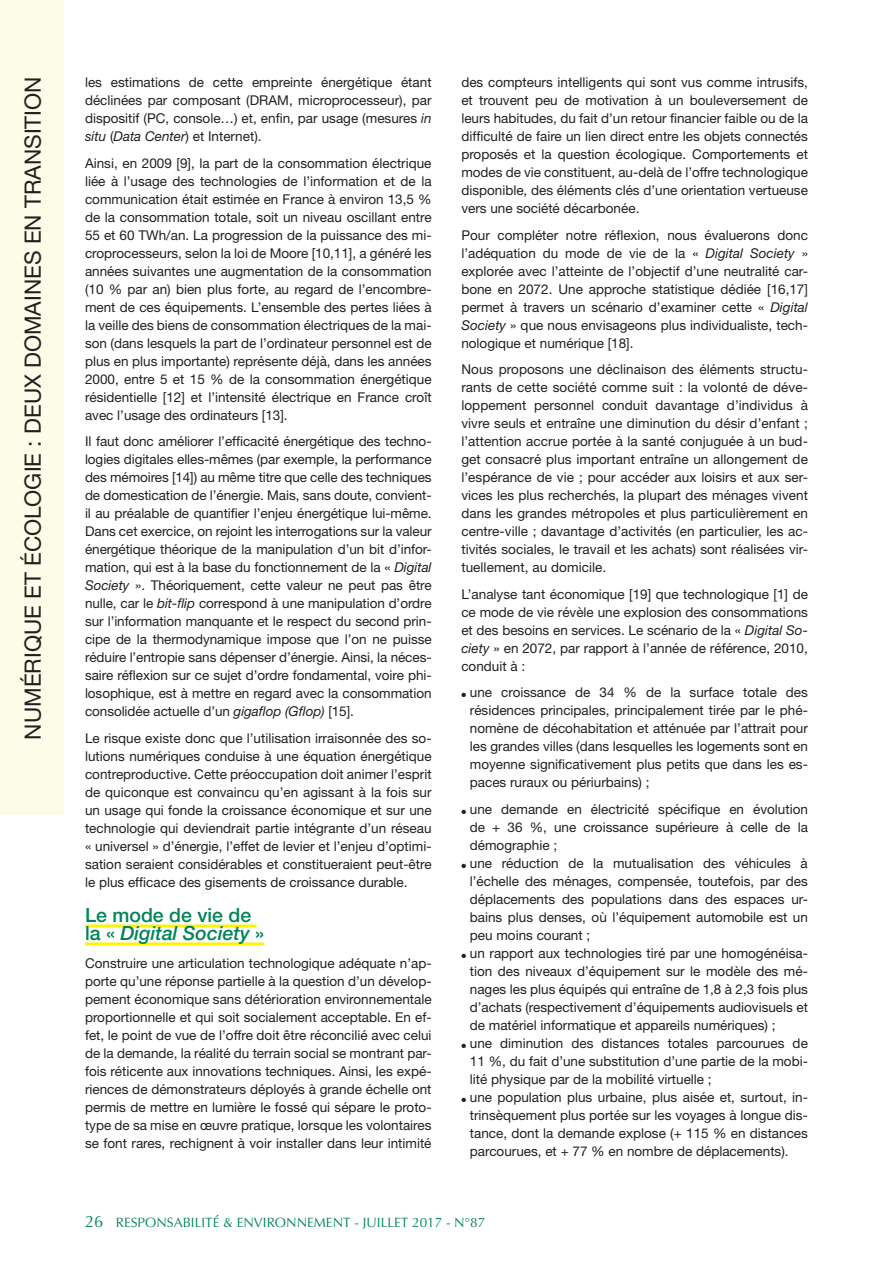
<style>
.page{position:relative;width:893px;height:1263px;background:#fff}
.page>*{position:absolute;margin:0;border:0;box-sizing:border-box;transform-origin:0 0}
.t1{font:22.5px "Helvetica Neue";color:#231f20}
.INTER_1{font:500 19.5px/18px "Helvetica Neue";color:#008457}
.texte_courant{font:13.5px/18px "Helvetica Neue";color:#231f20;text-align:justify}
.t2{font:13.5px "Optima";color:#008457}
.s1{font-style:italic}
.s2{font-size:16.5px}
</style>
<div class="page">
<hr style="left:85px;top:924px;width:172px;height:3px;background:#fff101">
<hr style="left:85px;top:942px;width:179px;height:3px;background:#fff101">
<div style="left:0;top:0;width:64px;height:814px;background:#fdfce8"></div>
<p class="t1" style="left:19px;top:739px;width:664px;rotate:-90deg">NUMÉRIQUE ET ÉCOLOGIE : DEUX DOMAINES EN TRANSITION</p>
<p class="texte_courant" style="left:85px;top:73px;width:348px">les estimations de cette empreinte énergétique étant déclinées par composant (DRAM, microprocesseur), par dispositif (PC, console…) et, enfin, par usage (mesures <span class="s1">in situ</span> (<span class="s1">Data Center</span>) et Internet).</p>
<p class="texte_courant" style="left:85px;top:154px;width:348px">Ainsi, en 2009 [9], la part de la consommation électrique liée à l’usage des technologies de l’information et de la communication était estimée en France à environ 13,5 % de la consommation totale, soit un niveau oscillant entre 55 et 60 TWh/an. La progression de la puissance des mi&shy;croprocesseurs, selon la loi de Moore [10,11], a généré les années suivantes une augmentation de la consommation (10 % par an) bien plus forte, au regard de l’encombre&shy;ment de ces équipements. L’ensemble des pertes liées à la veille des biens de consommation électriques de la mai&shy;son (dans lesquels la part de l’ordinateur personnel est de plus en plus importante) représente déjà, dans les années 2000, entre 5 et 15 % de la consommation énergétique résidentielle [12] et l’intensité électrique en France croît avec l’usage des ordinateurs [13].</p>
<p class="texte_courant" style="left:85px;top:432px;width:348px">Il faut donc améliorer l’efficacité énergétique des techno&shy;logies digitales elles-mêmes (par exemple, la performance des mémoires [14]) au même titre que celle des techniques de domestication de l’énergie. Mais, sans doute, convient&shy;il au préalable de quantifier l’enjeu énergétique lui-même.<br>Dans cet exercice, on rejoint les interrogations sur la valeur énergétique théorique de la manipulation d’un bit d’infor&shy;mation, qui est à la base du fonctionnement de la « <span class="s1">Digital Society</span> ». Théoriquement, cette valeur ne peut pas être nulle, car le <span class="s1">bit-flip</span> correspond à une manipulation d’ordre sur l’information manquante et le respect du second prin&shy;cipe de la thermodynamique impose que l’on ne puisse réduire l’entropie sans dépenser d’énergie. Ainsi, la néces&shy;saire réflexion sur ce sujet d’ordre fondamental, voire phi&shy;losophique, est à mettre en regard avec la consommation consolidée actuelle d’un <span class="s1">gigaflop (Gflop)</span> [15].</p>
<p class="texte_courant" style="left:85px;top:729px;width:348px">Le risque existe donc que l’utilisation irraisonnée des so&shy;lutions numériques conduise à une équation énergétique contreproductive. Cette préoccupation doit animer l’esprit de quiconque est convaincu qu’en agissant à la fois sur un usage qui fonde la croissance économique et sur une technologie qui deviendrait partie intégrante d’un réseau « universel » d’énergie, l’effet de levier et l’enjeu d’optimi&shy;sation seraient considérables et constitueraient peut-être le plus efficace des gisements de croissance durable.</p>
<p class="INTER_1" style="left:85px;top:906px;width:181px">Le mode de vie de la « <span class="s1">Digital Society</span> »</p>
<p class="texte_courant" style="left:85px;top:954px;width:348px">Construire une articulation technologique adéquate n’ap&shy;porte qu’une réponse partielle à la question d’un dévelop&shy;pement économique sans détérioration environnementale proportionnelle et qui soit socialement acceptable. En ef&shy;fet, le point de vue de l’offre doit être réconcilié avec celui de la demande, la réalité du terrain social se montrant par&shy;fois réticente aux innovations techniques. Ainsi, les expé&shy;riences de démonstrateurs déployés à grande échelle ont permis de mettre en lumière le fossé qui sépare le proto&shy;type de sa mise en œuvre pratique, lorsque les volontaires se font rares, rechignent à voir installer dans leur intimité</p>
<p class="texte_courant" style="left:461px;top:73px;width:348px">des compteurs intelligents qui sont vus comme intrusifs, et trouvent peu de motivation à un bouleversement de leurs habitudes, du fait d’un retour financier faible ou de la difficulté de faire un lien direct entre les objets connectés proposés et la question écologique. Comportements et modes de vie constituent, au-delà de l’offre technologique disponible, des éléments clés d’une orientation vertueuse vers une société décarbonée.</p>
<p class="texte_courant" style="left:461px;top:226px;width:348px">Pour compléter notre réflexion, nous évaluerons donc l’adéquation du mode de vie de la « <span class="s1">Digital Society</span> » explorée avec l’atteinte de l’objectif d’une neutralité car&shy;bone en 2072. Une approche statistique dédiée [16,17] permet à travers un scénario d’examiner cette « <span class="s1">Digital Society</span> » que nous envisageons plus individualiste, tech&shy;nologique et numérique [18].</p>
<p class="texte_courant" style="left:461px;top:360px;width:348px">Nous proposons une déclinaison des éléments structu&shy;rants de cette société comme suit : la volonté de déve&shy;loppement personnel conduit davantage d’individus à vivre seuls et entraîne une diminution du désir d’enfant ; l’attention accrue portée à la santé conjuguée à un bud&shy;get consacré plus important entraîne un allongement de l’espérance de vie ; pour accéder aux loisirs et aux ser&shy;vices les plus recherchés, la plupart des ménages vivent dans les grandes métropoles et plus particulièrement en centre-ville ; davantage d’activités (en particulier, les ac&shy;tivités sociales, le travail et les achats) sont réalisées vir&shy;tuellement, au domicile.</p>
<p class="texte_courant" style="left:461px;top:585px;width:348px">L’analyse tant économique [19] que technologique [1] de ce mode de vie révèle une explosion des consommations et des besoins en services. Le scénario de la « <span class="s1">Digital So&shy;ciety</span> » en 2072, par rapport à l’année de référence, 2010, conduit à :</p>
<p class="texte_courant" style="left:470px;top:683px;width:340px;text-indent:-9px">● une croissance de 34 % de la surface totale des résidences principales, principalement tirée par le phé&shy;nomène de décohabitation et atténuée par l’attrait pour les grandes villes (dans lesquelles les logements sont en moyenne significativement plus petits que dans les es&shy;paces ruraux ou périurbains) ;</p>
<p class="texte_courant" style="left:470px;top:800px;width:340px;text-indent:-9px">● une demande en électricité spécifique en évolution de + 36 %, une croissance supérieure à celle de la démographie ;</p>
<p class="texte_courant" style="left:470px;top:854px;width:340px;text-indent:-9px">● une réduction de la mutualisation des véhicules à l’échelle des ménages, compensée, toutefois, par des déplacements des populations dans des espaces ur&shy;bains plus denses, où l’équipement automobile est un peu moins courant ;</p>
<p class="texte_courant" style="left:470px;top:944px;width:340px;text-indent:-9px">● un rapport aux technologies tiré par une homogénéisa&shy;tion des niveaux d’équipement sur le modèle des mé&shy;nages les plus équipés qui entraîne de 1,8 à 2,3 fois plus d’achats (respectivement d’équipements audiovisuels et de matériel informatique et appareils numériques) ;</p>
<p class="texte_courant" style="left:470px;top:1034px;width:340px;text-indent:-9px">● une diminution des distances totales parcourues de 11 %, du fait d’une substitution d’une partie de la mobi&shy;lité physique par de la mobilité virtuelle ;</p>
<p class="texte_courant" style="left:470px;top:1088px;width:340px;text-indent:-9px">● une population plus urbaine, plus aisée et, surtout, in&shy;trinsèquement plus portée sur les voyages à longue dis&shy;tance, dont la demande explose (+ 115 % en distances parcourues, et + 77 % en nombre de déplacements).</p>
<p class="t2" style="left:85px;top:1215px;width:402px"><span class="s2">26</span> RESPONSABILITÉ &amp; ENVIRONNEMENT - JUILLET 2017 - N°87</p>
</div>
